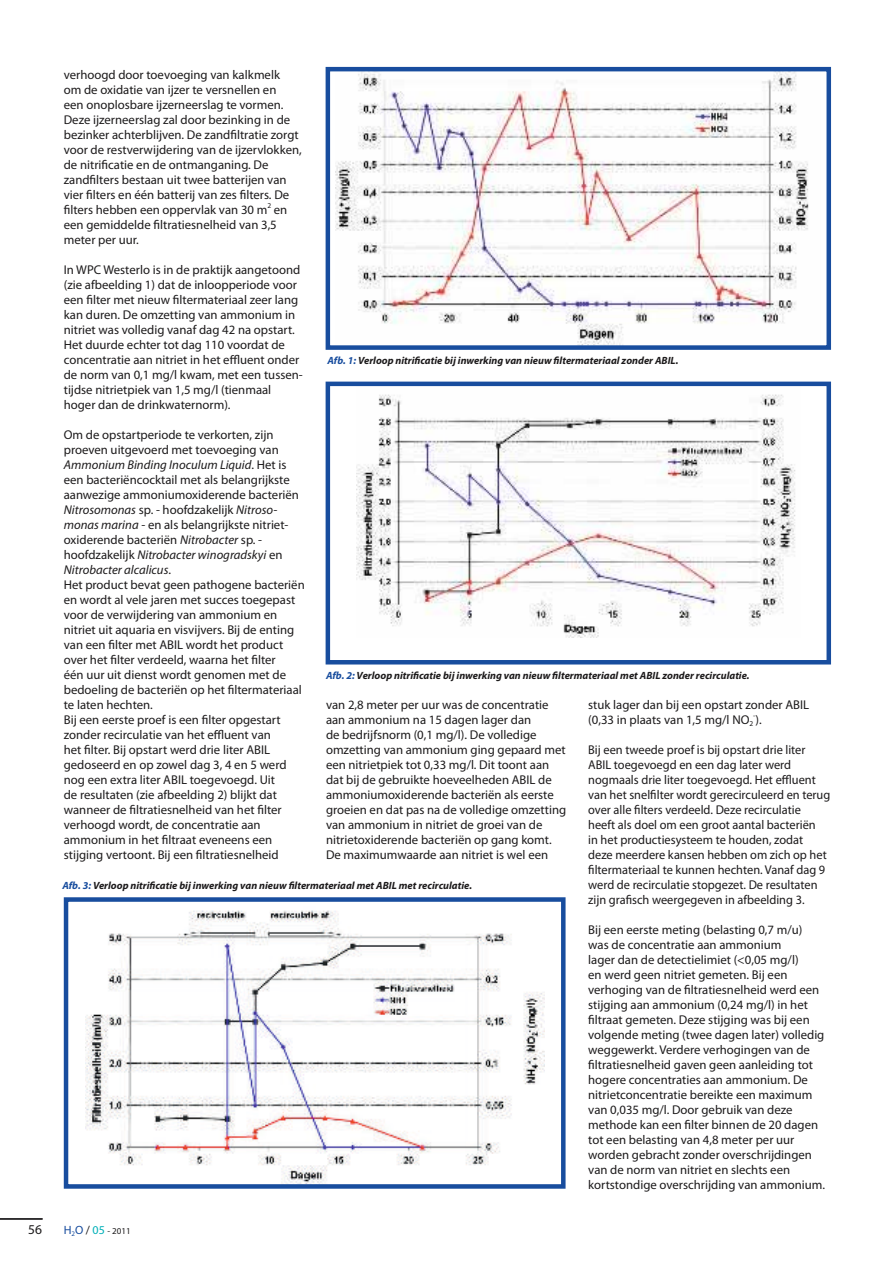
<style>
.page{position:relative;width:893px;height:1263px;background:#fff}
.page>*{position:absolute;margin:0;border:0;box-sizing:border-box;transform-origin:0 0}
.t1{font:13.5px "Myriad Pro";color:#1c1a1b}
.t2{font:12.75px/15px "Myriad Pro";color:#1c1a1b}
.t3{font:italic 700 10.5px "Myriad Pro";color:#1c1a1b}
.t4{font:9px "Myriad Pro";color:#1c1a1b}
.s1{font-style:italic}
.s2{color:#184d9e}
.s3{font-size:12px;color:#184d9e}
.s4{font-size:12px}
.s5{font-size:12px;color:#00b0b8}
</style>
<div class="page">
<hr style="left:0;top:1219px;width:43px;height:1px;background:#1c1a1b">
<img style="left:336px;top:72px;width:473px;height:273px">
<div style="left:326px;top:67px;width:505px;height:283px;border:4px solid #184d9e"></div>
<img style="left:357px;top:394px;width:439px;height:243px">
<div style="left:326px;top:382px;width:505px;height:282px;border:4px solid #184d9e"></div>
<img style="left:85px;top:910px;width:459px;height:274px">
<div style="left:64px;top:897px;width:502px;height:292px;border:4px solid #184d9e"></div>
<p class="t2" style="left:64px;top:68px;width:240px">verhoogd door toevoeging van kalkmelk<br>om de oxidatie van ijzer te versnellen en<br>een onoplosbare ijzerneerslag te vormen.<br>Deze ijzerneerslag zal door bezinking in de bezinker achterblijven. De zandfiltratie zorgt voor de restverwijdering van de ijzervlokken, de nitrificatie en de ontmanganing. De zandfilters bestaan uit twee batterijen van vier filters en één batterij van zes filters. De filters hebben een oppervlak van 30 m<sup>2</sup> en een gemiddelde filtratiesnelheid van 3,5 meter per uur.</p>
<p class="t2" style="left:64px;top:263px;width:241px">In WPC Westerlo is in de praktijk aangetoond (zie afbeelding 1) dat de inloopperiode voor een filter met nieuw filtermateriaal zeer lang kan duren. De omzetting van ammonium in nitriet was volledig vanaf dag 42 na opstart.<br>Het duurde echter tot dag 110 voordat de concentratie aan nitriet in het effluent onder de norm van 0,1 mg/l kwam, met een tussen&shy;tijdse nitrietpiek van 1,5 mg/l (tienmaal hoger dan de drinkwaternorm).</p>
<p class="t2" style="left:64px;top:428px;width:242px">Om de opstartperiode te verkorten, zijn proeven uitgevoerd met toevoeging van <span class="s1">Ammonium Binding Inoculum Liquid</span>. Het is een bacteriëncocktail met als belangrijkste aanwezige ammoniumoxiderende bacteriën <span class="s1">Nitrosomonas</span> sp. - hoofdzakelijk <span class="s1">Nitroso&shy;monas marina</span> - en als belangrijkste nitriet&shy;oxiderende bacteriën <span class="s1">Nitrobacter</span> sp. - hoofdzakelijk <span class="s1">Nitrobacter winogradskyi</span> en <span class="s1">Nitrobacter alcalicus</span>.<br>Het product bevat geen pathogene bacteriën en wordt al vele jaren met succes toegepast voor de verwijdering van ammonium en nitriet uit aquaria en visvijvers. Bij de enting van een filter met ABIL wordt het product over het filter verdeeld, waarna het filter<br>één uur uit dienst wordt genomen met de bedoeling de bacteriën op het filtermateriaal te laten hechten.<br>Bij een eerste proef is een filter opgestart zonder recirculatie van het effluent van<br>het filter. Bij opstart werd drie liter ABIL gedoseerd en op zowel dag 3, 4 en 5 werd nog een extra liter ABIL toegevoegd. Uit<br>de resultaten (zie afbeelding 2) blijkt dat wanneer de filtratiesnelheid van het filter verhoogd wordt, de concentratie aan ammonium in het filtraat eveneens een stijging vertoont. Bij een filtratiesnelheid</p>
<p class="t3" style="left:327px;top:356px;width:352px"><span class="s2">Afb. 1:</span> Verloop nitrificatie bij inwerking van nieuw filtermateriaal zonder ABIL.</p>
<p class="t3" style="left:326px;top:671px;width:425px"><span class="s2">Afb. 2:</span> Verloop nitrificatie bij inwerking van nieuw filtermateriaal met ABIL zonder recirculatie.</p>
<p class="t2" style="left:326px;top:698px;width:242px">van 2,8 meter per uur was de concentratie aan ammonium na 15 dagen lager dan<br>de bedrijfsnorm (0,1 mg/l). De volledige omzetting van ammonium ging gepaard met een nitrietpiek tot 0,33 mg/l. Dit toont aan dat bij de gebruikte hoeveelheden ABIL de ammoniumoxiderende bacteriën als eerste groeien en dat pas na de volledige omzetting van ammonium in nitriet de groei van de nitrietoxiderende bacteriën op gang komt.<br>De maximumwaarde aan nitriet is wel een</p>
<p class="t2" style="left:588px;top:698px;width:222px">stuk lager dan bij een opstart zonder ABIL (0,33 in plaats van 1,5 mg/l NO<sub>2</sub><sup>-</sup>).</p>
<p class="t2" style="left:588px;top:743px;width:244px">Bij een tweede proef is bij opstart drie liter ABIL toegevoegd en een dag later werd nogmaals drie liter toegevoegd. Het effluent van het snelfilter wordt gerecirculeerd en terug over alle filters verdeeld. Deze recirculatie heeft als doel om een groot aantal bacteriën<br>in het productiesysteem te houden, zodat deze meerdere kansen hebben om zich op het filtermateriaal te kunnen hechten. Vanaf dag 9 werd de recirculatie stopgezet. De resultaten zijn grafisch weergegeven in afbeelding 3.</p>
<p class="t2" style="left:588px;top:923px;width:238px">Bij een eerste meting (belasting 0,7 m/u) was de concentratie aan ammonium<br>lager dan de detectielimiet (&lt;0,05 mg/l)<br>en werd geen nitriet gemeten. Bij een verhoging van de filtratiesnelheid werd een stijging aan ammonium (0,24 mg/l) in het filtraat gemeten. Deze stijging was bij een volgende meting (twee dagen later) volledig weggewerkt. Verdere verhogingen van de filtratiesnelheid gaven geen aanleiding tot hogere concentraties aan ammonium. De nitrietconcentratie bereikte een maximum van 0,035 mg/l. Door gebruik van deze methode kan een filter binnen de 20 dagen tot een belasting van 4,8 meter per uur worden gebracht zonder overschrijdingen van de norm van nitriet en slechts een kortstondige overschrijding van ammonium.</p>
<p class="t3" style="left:62px;top:881px;width:411px"><span class="s2">Afb. 3:</span> Verloop nitrificatie bij inwerking van nieuw filtermateriaal met ABIL met recirculatie.</p>
<p class="t1" style="left:28px;top:1224px;width:15px">56</p>
<p class="t4" style="left:64px;top:1227px;width:68px"><span class="s3">H</span><sub>2</sub><span class="s3">O</span> <span class="s4">/</span> <span class="s5">05</span> - 2011</p>
</div>
